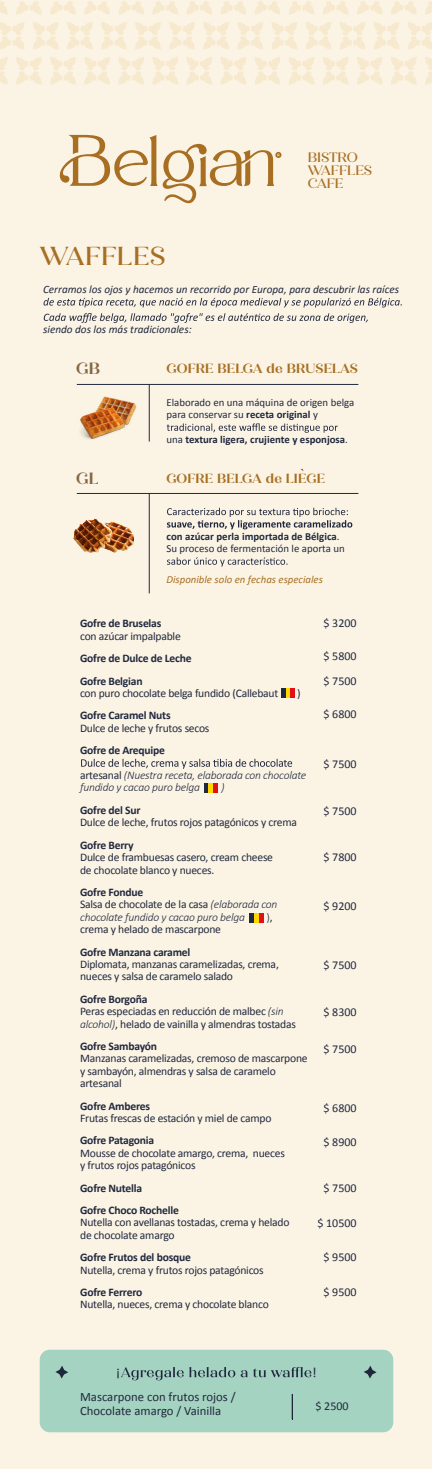
<style>
.page{position:relative;width:432px;height:1469px;background:#fbf4e5}
.page>*{position:absolute;margin:0;border:0;box-sizing:border-box;transform-origin:0 0}
.t1{font:500 26px "Quiche Flare";letter-spacing:.02em;color:#a86f22}
.t2{font:700 16.28px "Quiche Flare";color:#856842}
.t3{font:14px "Calibri";color:#21283e}
.t4{font:500 13.68px/13px "Quiche Flare";color:#a86f22}
.t5{font:700 13.32px "Quiche Flare";letter-spacing:.02em;color:#a86f22}
.t6{font:700 13.2px "Quiche Flare";letter-spacing:.02em;color:#a86f22}
.t7{font:12.72px/14.4px "Calibri";color:#21283e}
.t8{font:12px "Calibri";color:#21283e}
.t9{font:11.6px/12.4px "Calibri";letter-spacing:-.02em;color:#21283e}
.t10{font:700 11.6px/22.4px "Calibri";letter-spacing:-.02em;color:#21283e}
.t11{font:italic 300 11.6px/12.4px "Calibri";letter-spacing:-.02em;color:#21283e}
.t12{font:300 11.6px "Calibri";color:#21283e}
.t13{font:italic 11.2px "Calibri";color:#21283e}
.t14{font:10.8px/12.4px "Calibri";color:#21283e}
.t15{font:700 10.8px "Calibri";color:#21283e}
.t16{font:italic 10.8px "Calibri";color:#a86f22}
.s1{font-weight:700}
.s2{font-weight:400}
.s3{font-weight:700;font-style:normal}
.s4{font-weight:400;font-style:normal}
.s5{font-weight:300;font-style:italic}
</style>
<div class="page">
<svg style="left:60px;top:135px;width:221px;height:68px"></svg>
<svg style="left:237px;top:22px;width:26px;height:28px"></svg>
<svg style="left:271px;top:22px;width:26px;height:28px"></svg>
<svg style="left:221px;top:1px;width:25px;height:14px"></svg>
<svg style="left:255px;top:1px;width:25px;height:14px"></svg>
<svg style="left:289px;top:1px;width:25px;height:14px"></svg>
<svg style="left:323px;top:1px;width:26px;height:14px"></svg>
<svg style="left:306px;top:22px;width:25px;height:28px"></svg>
<svg style="left:203px;top:22px;width:26px;height:28px"></svg>
<svg style="left:374px;top:22px;width:25px;height:28px"></svg>
<svg style="left:408px;top:22px;width:24px;height:28px"></svg>
<svg style="left:357px;top:1px;width:26px;height:14px"></svg>
<svg style="left:391px;top:1px;width:26px;height:14px"></svg>
<svg style="left:425px;top:1px;width:7px;height:14px"></svg>
<svg style="left:340px;top:22px;width:25px;height:28px"></svg>
<svg style="left:221px;top:57px;width:25px;height:28px"></svg>
<svg style="left:255px;top:57px;width:25px;height:28px"></svg>
<svg style="left:289px;top:57px;width:25px;height:28px"></svg>
<svg style="left:323px;top:57px;width:26px;height:28px"></svg>
<svg style="left:357px;top:57px;width:26px;height:28px"></svg>
<svg style="left:391px;top:57px;width:26px;height:28px"></svg>
<svg style="left:425px;top:57px;width:7px;height:28px"></svg>
<svg style="left:0;top:22px;width:25px;height:28px"></svg>
<svg style="left:33px;top:22px;width:26px;height:28px"></svg>
<svg style="left:0;top:1px;width:8px;height:14px"></svg>
<svg style="left:16px;top:1px;width:26px;height:14px"></svg>
<svg style="left:50px;top:1px;width:26px;height:14px"></svg>
<svg style="left:84px;top:1px;width:26px;height:14px"></svg>
<svg style="left:67px;top:22px;width:26px;height:28px"></svg>
<svg style="left:135px;top:22px;width:26px;height:28px"></svg>
<svg style="left:169px;top:22px;width:26px;height:28px"></svg>
<svg style="left:118px;top:1px;width:26px;height:14px"></svg>
<svg style="left:152px;top:1px;width:26px;height:14px"></svg>
<svg style="left:186px;top:1px;width:26px;height:14px"></svg>
<svg style="left:101px;top:22px;width:26px;height:28px"></svg>
<svg style="left:0;top:57px;width:8px;height:28px"></svg>
<svg style="left:16px;top:57px;width:26px;height:28px"></svg>
<svg style="left:50px;top:57px;width:26px;height:28px"></svg>
<svg style="left:84px;top:57px;width:26px;height:28px"></svg>
<svg style="left:118px;top:57px;width:26px;height:28px"></svg>
<svg style="left:152px;top:57px;width:26px;height:28px"></svg>
<svg style="left:186px;top:57px;width:26px;height:28px"></svg>
<div style="left:40px;top:1349px;width:353px;height:83px;background:#a5d3c1;border-radius:10px"></div>
<svg style="left:121px;top:1367px;width:190px;height:13px"></svg>
<svg style="left:55px;top:1366px;width:13px;height:12px"></svg>
<svg style="left:364px;top:1366px;width:13px;height:12px"></svg>
<svg style="left:44px;top:298px;width:358px;height:9px"></svg>
<svg style="left:44px;top:313px;width:324px;height:10px"></svg>
<img style="left:80px;top:396px;width:57px;height:43px">
<svg style="left:167px;top:423px;width:171px;height:10px"></svg>
<img style="left:74px;top:518px;width:59px;height:34px">
<svg style="left:167px;top:508px;width:185px;height:21px"></svg>
<svg style="left:167px;top:557px;width:121px;height:9px"></svg>
<hr style="left:149px;top:384px;width:1px;height:57px;background:#24283f">
<hr style="left:77px;top:384px;width:281px;height:1px;background:#24283f">
<hr style="left:149px;top:493px;width:1px;height:100px;background:#24283f">
<hr style="left:77px;top:493px;width:281px;height:1px;background:#24283f">
<svg style="left:81px;top:759px;width:211px;height:10px"></svg>
<div style="left:204px;top:784px;width:5px;height:9px;background:#21283e"></div>
<svg style="left:209px;top:784px;width:4px;height:9px"></svg>
<div style="left:213px;top:784px;width:5px;height:9px;background:#e31013"></div>
<svg style="left:250px;top:913px;width:4px;height:9px"></svg>
<div style="left:254px;top:913px;width:5px;height:9px;background:#ffd703"></div>
<div style="left:259px;top:913px;width:5px;height:9px;background:#e31013"></div>
<svg style="left:292px;top:1394px;width:1px;height:25px"></svg>
<div style="left:281px;top:689px;width:5px;height:9px;background:#21283e"></div>
<svg style="left:286px;top:689px;width:4px;height:9px"></svg>
<div style="left:290px;top:689px;width:5px;height:9px;background:#e31013"></div>
<h1 class="t1" style="left:40px;top:240px;width:127px">WAFFLES</h1>
<p class="t4" style="left:308px;top:150px;width:66px">BISTRO<br>WAFFLES<br>CAFE</p>
<p class="t13" style="left:43px;top:282px;width:358px">Cerramos los ojos y hacemos un recorrido por Europa, para descubrir las raíces</p>
<p class="t13" style="left:43px;top:322px;width:150px">siendo dos los más tradicionales:</p>
<h2 class="t2" style="left:76px;top:358px;width:25px">GB</h2>
<h2 class="t2" style="left:76px;top:469px;width:24px">GL</h2>
<p class="t5" style="left:167px;top:360px;width:193px">GOFRE BELGA de BRUSELAS</p>
<p class="t14" style="left:167px;top:396px;width:189px">Elaborado en una máquina de origen belga para conservar su <span class="s1">receta original</span> y</p>
<p class="t15" style="left:167px;top:432px;width:183px"><span class="s2">una</span> textura ligera, crujiente y esponjosa<span class="s2">.</span></p>
<p class="t6" style="left:167px;top:470px;width:160px">GOFRE BELGA de LIEGE</p>
<p class="t14" style="left:167px;top:530px;width:180px"><span class="s1">con azúcar perla importada de Bélgica</span>.<br>Su proceso de fermentación le aporta un</p>
<p class="t16" style="left:167px;top:572px;width:158px">Disponible solo en fechas especiales</p>
<p class="t10" style="left:80px;top:612px;width:83px">Gofre de Bruselas</p>
<p class="t9" style="left:80px;top:629px;width:102px">con azúcar impalpable</p>
<p class="t10" style="left:80px;top:647px;width:113px">Gofre de Dulce de Leche<br>Gofre Belgian</p>
<p class="t9" style="left:80px;top:687px;width:200px">con puro chocolate belga fundido (Callebaut</p>
<p class="t9" style="left:297px;top:687px;width:5px">)</p>
<p class="t10" style="left:80px;top:704px;width:92px">Gofre Caramel Nuts</p>
<p class="t9" style="left:80px;top:721px;width:131px">Dulce de leche y frutos secos</p>
<p class="t11" style="left:80px;top:738px;width:228px;line-height:24.8px"><span class="s3">Gofre de Arequipe<br></span><span class="s4">artesanal</span> (Nuestra receta, elaborada con chocolate</p>
<p class="t11" style="left:80px;top:781px;width:121px">fundido y cacao puro belga</p>
<p class="t11" style="left:221px;top:781px;width:5px">)</p>
<p class="t10" style="left:80px;top:798px;width:62px">Gofre del Sur</p>
<p class="t9" style="left:80px;top:816px;width:218px">Dulce de leche, frutos rojos patagónicos y crema</p>
<p class="t10" style="left:80px;top:833px;width:55px">Gofre Berry</p>
<p class="t9" style="left:80px;top:851px;width:194px">Dulce de frambuesas casero, cream cheese de chocolate blanco y nueces.</p>
<p class="t11" style="left:80px;top:886px;width:199px"><span class="s3">Gofre Fondue<br></span><span class="s4">Salsa de chocolate de la casa</span> (elaborada con chocolate fundido y cacao puro belga</p>
<p class="t12" style="left:266px;top:909px;width:8px">)<span class="s2">,</span></p>
<p class="t9" style="left:80px;top:923px;width:142px">crema y helado de mascarpone</p>
<p class="t10" style="left:80px;top:940px;width:112px">Gofre Manzana caramel</p>
<p class="t9" style="left:80px;top:957px;width:200px">Diplomata, manzanas caramelizadas, crema, nueces y salsa de caramelo salado</p>
<p class="t9" style="left:80px;top:992px;width:217px"><span class="s1">Gofre Borgoña<br></span>Peras especiadas en reducción de malbec <span class="s5">(sin alcohol)</span>, helado de vainilla y almendras tostadas</p>
<p class="t10" style="left:80px;top:1034px;width:79px">Gofre Sambayón</p>
<p class="t9" style="left:80px;top:1052px;width:229px">Manzanas caramelizadas, cremoso de mascarpone y sambayón, almendras y salsa de caramelo artesanal</p>
<p class="t10" style="left:80px;top:1094px;width:71px">Gofre Amberes</p>
<p class="t9" style="left:80px;top:1111px;width:193px">Frutas frescas de estación y miel de campo</p>
<p class="t10" style="left:80px;top:1129px;width:76px">Gofre Patagonia</p>
<p class="t9" style="left:80px;top:1146px;width:206px">Mousse de chocolate amargo, crema, nueces y frutos rojos patagónicos</p>
<p class="t10" style="left:80px;top:1176px;width:100px">Gofre Nutella<br>Gofre Choco Rochelle</p>
<p class="t9" style="left:80px;top:1216px;width:211px">Nutella con avellanas tostadas, crema y helado de chocolate amargo</p>
<p class="t10" style="left:80px;top:1246px;width:112px">Gofre Frutos del bosque</p>
<p class="t9" style="left:80px;top:1263px;width:185px">Nutella, crema y frutos rojos patagónicos</p>
<p class="t10" style="left:80px;top:1280px;width:64px">Gofre Ferrero</p>
<p class="t9" style="left:80px;top:1298px;width:190px">Nutella, nueces, crema y chocolate blanco</p>
<p class="t8" style="left:323px;top:614px;width:35px">$ 3200</p>
<p class="t8" style="left:323px;top:648px;width:35px">$ 5800</p>
<p class="t8" style="left:323px;top:673px;width:35px">$ 7500</p>
<p class="t8" style="left:323px;top:706px;width:35px">$ 6800</p>
<p class="t8" style="left:323px;top:755px;width:35px">$ 7500</p>
<p class="t8" style="left:323px;top:802px;width:35px">$ 7500</p>
<p class="t8" style="left:323px;top:848px;width:35px">$ 7800</p>
<p class="t8" style="left:323px;top:897px;width:35px">$ 9200</p>
<p class="t8" style="left:323px;top:956px;width:35px">$ 7500</p>
<p class="t8" style="left:323px;top:1003px;width:35px">$ 8300</p>
<p class="t8" style="left:323px;top:1040px;width:35px">$ 7500</p>
<p class="t8" style="left:323px;top:1099px;width:35px">$ 6800</p>
<p class="t8" style="left:323px;top:1133px;width:35px">$ 8900</p>
<p class="t8" style="left:323px;top:1179px;width:35px">$ 7500</p>
<p class="t8" style="left:317px;top:1214px;width:41px">$ 10500</p>
<p class="t8" style="left:323px;top:1248px;width:35px">$ 9500</p>
<p class="t8" style="left:323px;top:1284px;width:35px">$ 9500</p>
<p class="t3" style="left:116px;top:1362px;width:6px">¡</p>
<p class="t3" style="left:312px;top:1362px;width:6px">!</p>
<p class="t7" style="left:80px;top:1388px;width:157px">Mascarpone con frutos rojos /<br>Chocolate amargo / Vainilla</p>
<p class="t8" style="left:315px;top:1397px;width:35px">$ 2500</p>
</div>
